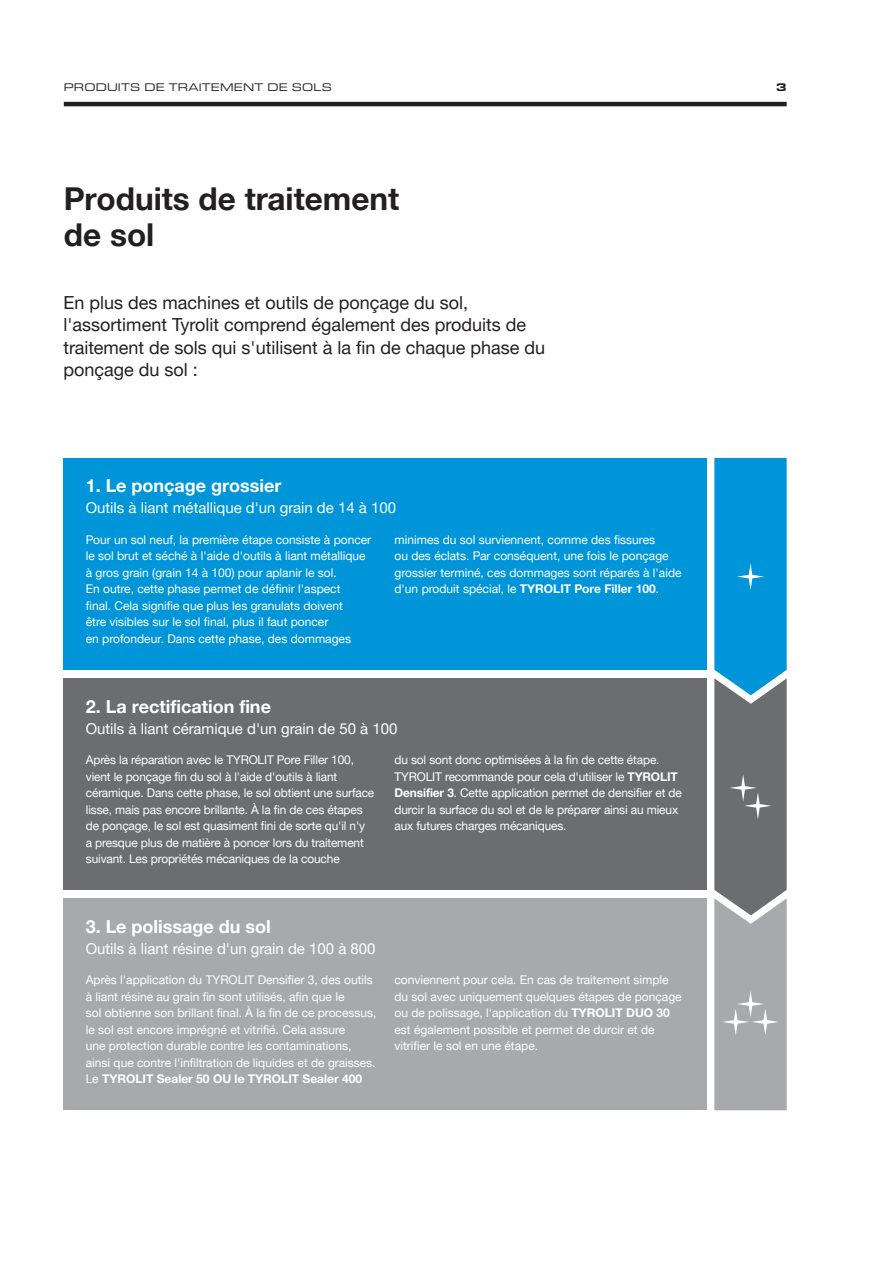
<style>
.page{position:relative;width:893px;height:1263px;background:#fff}
.page>*{position:absolute;margin:0;border:0;box-sizing:border-box;transform-origin:0 0}
.t1{font:700 31.5px/36px "Helvetica Neue LTW1 G";color:#231f20}
.t2{font:18px/22.5px "Helvetica Neue LTW1 G";color:#231f20}
.t3{font:700 18px "Helvetica Neue LTW1 G";color:#fff}
.t4{font:15px "Helvetica Neue LTW1 G";color:#fff}
.t5{font:12px/16.5px "Helvetica Neue LTW1 G";color:#fff}
.t6{font:expanded 11.25px "Eurostile Next W1 G";letter-spacing:.02em;color:#231f20}
.t7{font:700 expanded 11.25px "Eurostile Next W1 G";color:#231f20}
.s1{font-weight:700}
</style>
<div class="page">
<hr style="left:64px;top:102px;width:723px;height:4px;background:#231f20">
<div style="left:64px;top:458px;width:643px;height:212px;background:#0095d9"></div>
<div style="left:64px;top:678px;width:643px;height:212px;background:#6c6d70"></div>
<div style="left:64px;top:898px;width:643px;height:212px;background:#a8a9ad"></div>
<svg style="left:714px;top:458px;width:73px;height:652px;background:#6093ac"></svg>
<p class="t6" style="left:64px;top:80px;width:270px">PRODUITS DE TRAITEMENT DE SOLS</p>
<p class="t7" style="left:776px;top:80px;width:12px">3</p>
<h1 class="t1" style="left:64px;top:180px;width:337px">Produits de traitement de sol</h1>
<h2 class="t2" style="left:64px;top:291px;width:483px">En plus des machines et outils de ponçage du sol, l'assortiment Tyrolit comprend également des produits de traitement de sols qui s'utilisent à la fin de chaque phase du ponçage du sol :</h2>
<h2 class="t3" style="left:86px;top:475px;width:197px">1. Le ponçage grossier</h2>
<p class="t4" style="left:86px;top:498px;width:312px">Outils à liant métallique d'un grain de 14 à 100</p>
<p class="t5" style="left:86px;top:531px;width:287px">Pour un sol neuf, la première étape consiste à poncer le sol brut et séché à l'aide d'outils à liant métallique à gros grain (grain 14 à 100) pour aplanir le sol.<br>En outre, cette phase permet de définir l'aspect<br>final. Cela signifie que plus les granulats doivent<br>être visibles sur le sol final, plus il faut poncer<br>en profondeur. Dans cette phase, des dommages</p>
<p class="t5" style="left:394px;top:531px;width:289px">minimes du sol surviennent, comme des fissures<br>ou des éclats. Par conséquent, une fois le ponçage grossier terminé, ces dommages sont réparés à l'aide d'un produit spécial, le <span class="s1">TYROLIT Pore Filler 100</span>.</p>
<h2 class="t3" style="left:86px;top:695px;width:187px">2. La rectification fine</h2>
<p class="t4" style="left:86px;top:719px;width:313px">Outils à liant céramique d'un grain de 50 à 100</p>
<p class="t5" style="left:86px;top:751px;width:290px">Après la réparation avec le TYROLIT Pore Filler 100, vient le ponçage fin du sol à l'aide d'outils à liant céramique. Dans cette phase, le sol obtient une surface lisse, mais pas encore brillante. À la fin de ces étapes de ponçage, le sol est quasiment fini de sorte qu'il n'y a presque plus de matière à poncer lors du traitement suivant. Les propriétés mécaniques de la couche</p>
<p class="t5" style="left:395px;top:751px;width:289px">du sol sont donc optimisées à la fin de cette étape.<br>TYROLIT recommande pour cela d'utiliser le <span class="s1">TYROLIT Densifier 3</span>. Cette application permet de densifier et de durcir la surface du sol et de le préparer ainsi au mieux aux futures charges mécaniques.</p>
<h2 class="t3" style="left:86px;top:915px;width:186px">3. Le polissage du sol</h2>
<p class="t4" style="left:86px;top:939px;width:291px">Outils à liant résine d'un grain de 100 à 800</p>
<p class="t5" style="left:86px;top:971px;width:292px">Après l'application du TYROLIT Densifier 3, des outils à liant résine au grain fin sont utilisés, afin que le<br>sol obtienne son brillant final. À la fin de ce processus, le sol est encore imprégné et vitrifié. Cela assure<br>une protection durable contre les contaminations, ainsi que contre l'infiltration de liquides et de graisses.<br>Le <span class="s1">TYROLIT Sealer 50 OU le TYROLIT Sealer 400</span></p>
<p class="t5" style="left:394px;top:971px;width:289px">conviennent pour cela. En cas de traitement simple du sol avec uniquement quelques étapes de ponçage ou de polissage, l'application du <span class="s1">TYROLIT DUO 30 </span>est également possible et permet de durcir et de vitrifier le sol en une étape.</p>
</div>
